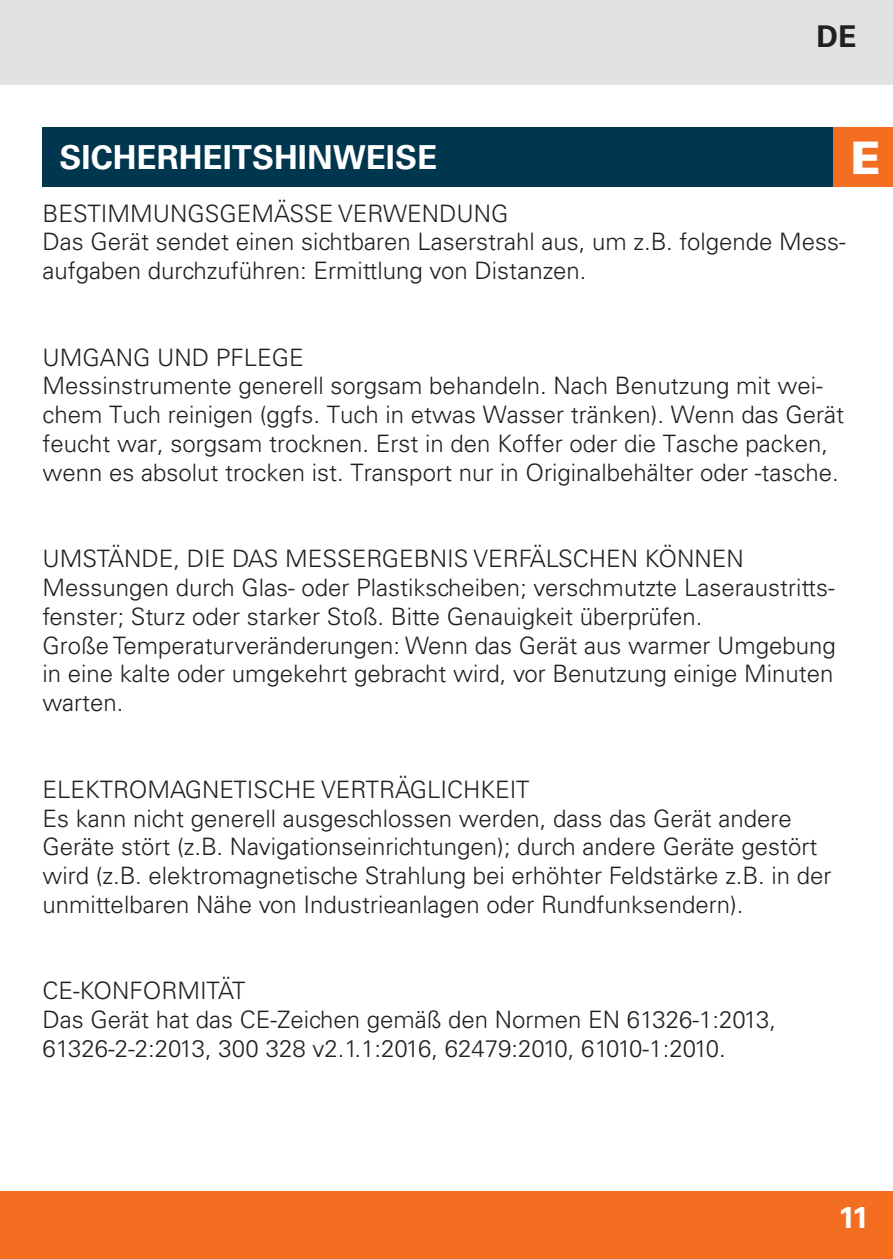
<style>
.page{position:relative;width:893px;height:1259px;background:#fff}
.page>*{position:absolute;margin:0;border:0;box-sizing:border-box;transform-origin:0 0}
.oranger_Balken_Unter{font:900 45px "Univers LT Std";color:#fff}
.blauer_Balken_Unter{font:700 33px "Univers LT Std";color:#fff}
.t1{font:700 30px "Univers LT Std";color:#fff}
.t2{font:700 30px "Univers LT Std";color:#231f20}
.Inhalt{font:300 24px/28.8px "Univers LT Std";color:#231f20}
.Standard_7{font:300 24px/28.8px "Univers LT Std";color:#231f20}
</style>
<div class="page">
<div style="left:0;top:1191px;width:893px;height:68px;background:#f36e21"></div>
<div style="left:0;top:0;width:893px;height:85px;background:#e1e2e4"></div>
<div style="left:43px;top:128px;width:790px;height:59px;background:#01374e"></div>
<div style="left:833px;top:128px;width:60px;height:59px;background:#f36e21"></div>
<p class="t2" style="left:816px;top:19px;width:41px">DE</p>
<p class="blauer_Balken_Unter" style="left:60px;top:138px;width:379px">SICHERHEITSHINWEISE</p>
<p class="oranger_Balken_Unter" style="left:850px;top:129px;width:32px">E</p>
<p class="Inhalt" style="left:43px;top:199px;width:467px">BESTIMMUNGSGEMÄSSE VERWENDUNG</p>
<p class="Inhalt" style="left:43px;top:227px;width:805px">Das Gerät sendet einen sichtbaren Laserstrahl aus, um z.B. folgende Mess&shy;aufgaben durchzuführen: Ermittlung von Distanzen.</p>
<p class="Inhalt" style="left:43px;top:343px;width:263px">UMGANG UND PFLEGE</p>
<p class="Standard_7" style="left:43px;top:371px;width:803px">Messinstrumente generell sorgsam behandeln. Nach Benutzung mit wei&shy;chem Tuch reinigen (ggfs. Tuch in etwas Wasser tränken). Wenn das Gerät feucht war, sorgsam trocknen. Erst in den Koffer oder die Tasche packen, wenn es absolut trocken ist. Transport nur in Originalbehälter oder -tasche.</p>
<p class="Inhalt" style="left:43px;top:544px;width:703px">UMSTÄNDE, DIE DAS MESSERGEBNIS VERFÄLSCHEN KÖNNEN</p>
<p class="Inhalt" style="left:43px;top:573px;width:794px">Messungen durch Glas- oder Plastikscheiben; verschmutzte Laseraustritts&shy;fenster; Sturz oder starker Stoß. Bitte Genauigkeit überprüfen.</p>
<p class="Inhalt" style="left:43px;top:631px;width:795px;text-align:justify">Große Temperaturveränderungen: Wenn das Gerät aus warmer Umgebung in eine kalte oder umgekehrt gebracht wird, vor Benutzung einige Minuten warten.</p>
<p class="Inhalt" style="left:43px;top:775px;width:488px">ELEKTROMAGNETISCHE VERTRÄGLICHKEIT</p>
<p class="Inhalt" style="left:43px;top:803px;width:790px">Es kann nicht generell ausgeschlossen werden, dass das Gerät andere Geräte stört (z.B. Navigationseinrichtungen); durch andere Geräte gestört wird (z.B. elektromagnetische Strahlung bei erhöhter Feldstärke z.B. in der unmittelbaren Nähe von Industrieanlagen oder Rundfunksendern).</p>
<p class="Inhalt" style="left:43px;top:976px;width:205px">CE-KONFORMITÄT</p>
<p class="Inhalt" style="left:43px;top:1005px;width:735px">Das Gerät hat das CE-Zeichen gemäß den Normen EN 61326-1:2013,<br>61326-2-2:2013, 300 328 v2.1.1:2016, 62479:2010, 61010-1:2010.</p>
<p class="t1" style="left:838px;top:1200px;width:32px">11</p>
</div>
